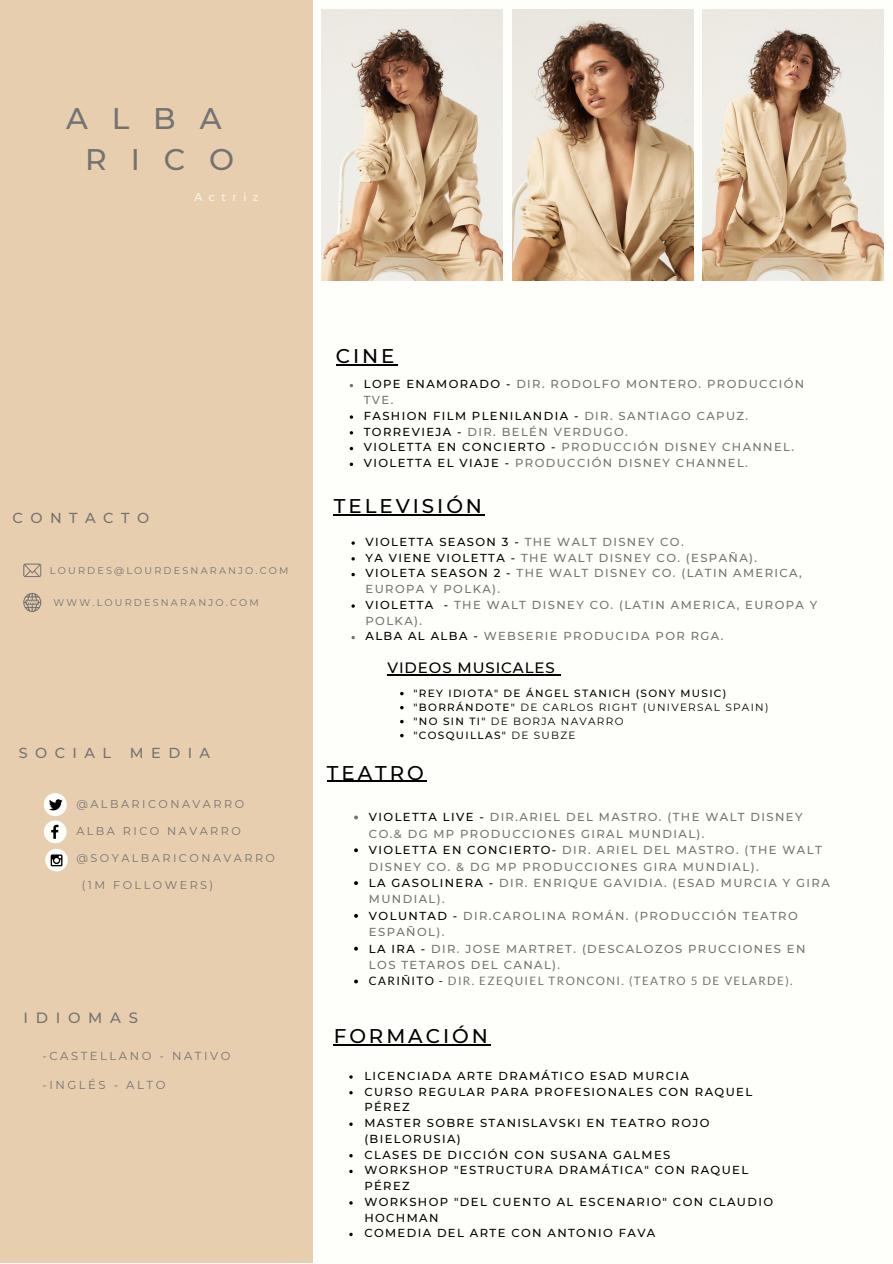
<style>
.page{position:relative;width:893px;height:1264px;background:#fff}
.page>*{position:absolute;margin:0;border:0;box-sizing:border-box;transform-origin:0 0}
.t1{font:500 29.7px/41.5px "Montserrat";letter-spacing:.8em;color:#737373}
.t2{font:500 19.8px "Montserrat";letter-spacing:.15em;color:#000}
.t3{font:500 15px "Montserrat";letter-spacing:.06em;color:#000}
.t4{font:500 14.85px "Montserrat";letter-spacing:.515em;color:#737373}
.t5{font:500 14.4px "Montserrat";letter-spacing:.515em;color:#737373}
.t6{font:500 11.55px/15.8px "Montserrat";letter-spacing:.12em;color:#737373}
.t7{font:500 11.55px/15.8px "Montserrat";letter-spacing:.12em;color:#000}
.t8{font:11.55px "Lato";letter-spacing:.12em;color:#737373}
.t9{font:11.55px "Montserrat";letter-spacing:.22em;color:#737373}
.t10{font:11.25px "Montserrat";letter-spacing:.22em;color:#737373}
.t11{font:11.1px "Montserrat";letter-spacing:.57em;color:#fff}
.t12{font:500 10.5px/14px "Montserrat";letter-spacing:.125em;color:#000}
.t13{font:9.75px "Montserrat";letter-spacing:.22em;color:#737373}
.s1{color:#000}
.s2{font-weight:400}
</style>
<div class="page">
<div style="left:0;top:0;width:892px;height:1262px;background:#fefefa"></div>
<div style="left:0;top:0;width:312px;height:1262px;background:#e7ceaf"></div>
<svg style="left:44px;top:820px;width:23px;height:23px"></svg>
<svg style="left:45px;top:848px;width:23px;height:23px"></svg>
<svg style="left:51px;top:854px;width:11px;height:12px"></svg>
<div style="left:44px;top:793px;width:23px;height:23px;background:#fefefa;border-radius:50%"></div>
<svg style="left:49px;top:799px;width:14px;height:11px"></svg>
<img style="left:321px;top:9px;width:181px;height:271px">
<img style="left:512px;top:9px;width:181px;height:271px">
<img style="left:702px;top:9px;width:181px;height:271px">
<svg style="left:23px;top:563px;width:18px;height:14px"></svg>
<svg style="left:23px;top:593px;width:18px;height:19px"></svg>
<hr style="left:334px;top:514px;width:151px;height:1px;background:#000">
<hr style="left:327px;top:780px;width:100px;height:2px;background:#000">
<hr style="left:336px;top:364px;width:61px;height:1px;background:#000">
<svg style="left:354px;top:815px;width:4px;height:4px"></svg>
<svg style="left:354px;top:848px;width:4px;height:4px"></svg>
<svg style="left:354px;top:881px;width:4px;height:4px"></svg>
<svg style="left:354px;top:914px;width:4px;height:3px"></svg>
<svg style="left:354px;top:946px;width:4px;height:4px"></svg>
<svg style="left:354px;top:979px;width:4px;height:4px"></svg>
<svg style="left:350px;top:415px;width:3px;height:4px"></svg>
<svg style="left:350px;top:462px;width:3px;height:4px"></svg>
<hr style="left:334px;top:1044px;width:157px;height:1px;background:#000">
<svg style="left:351px;top:541px;width:4px;height:4px"></svg>
<svg style="left:351px;top:557px;width:4px;height:3px"></svg>
<svg style="left:351px;top:573px;width:4px;height:3px"></svg>
<svg style="left:351px;top:636px;width:4px;height:3px"></svg>
<hr style="left:387px;top:674px;width:168px;height:1px;background:#000">
<h1 class="t1" style="left:85px;top:97px;width:150px;text-indent:-19px">ALBA<br>RICO</h1>
<p class="t11" style="left:194px;top:191px;width:65px">Actriz</p>
<p class="t5" style="left:13px;top:509px;width:138px">CONTACTO</p>
<p class="t13" style="left:50px;top:564px;width:240px">LOURDES@LOURDESNARANJO.COM</p>
<p class="t13" style="left:54px;top:596px;width:207px">WWW.LOURDESNARANJO.COM</p>
<p class="t5" style="left:19px;top:743px;width:94px">SOCIAL</p>
<p class="t5" style="left:130px;top:743px;width:82px">MEDIA</p>
<p class="t10" style="left:76px;top:797px;width:169px">@ALBARICONAVARRO</p>
<p class="t10" style="left:76px;top:824px;width:166px">ALBA RICO NAVARRO</p>
<p class="t10" style="left:76px;top:851px;width:200px">@SOYALBARICONAVARRO</p>
<p class="t10" style="left:82px;top:878px;width:133px">(1M FOLLOWERS)</p>
<p class="t4" style="left:24px;top:1008px;width:116px">IDIOMAS</p>
<p class="t9" style="left:42px;top:1048px;width:190px">-CASTELLANO - NATIVO</p>
<p class="t9" style="left:42px;top:1077px;width:124px">-INGLÉS - ALTO</p>
<h2 class="t2" style="left:336px;top:344px;width:60px">CINE</h2>
<p class="t6" style="left:364px;top:376px;width:442px"><span class="s1">LOPE ENAMORADO -</span> DIR. RODOLFO MONTERO. PRODUCCIÓN TVE.<br><span class="s1">FASHION FILM PLENILANDIA -</span> DIR. SANTIAGO CAPUZ.<br><span class="s1">TORREVIEJA -</span> DIR. BELÉN VERDUGO.<br><span class="s1">VIOLETTA EN CONCIERTO -</span> PRODUCCIÓN DISNEY CHANNEL.<br><span class="s1">VIOLETTA EL VIAJE -</span> PRODUCCIÓN DISNEY CHANNEL.</p>
<h2 class="t2" style="left:334px;top:494px;width:150px">TELEVISIÓN</h2>
<p class="t6" style="left:365px;top:534px;width:453px"><span class="s1">VIOLETTA SEASON 3 -</span> THE WALT DISNEY CO.<br><span class="s1">YA VIENE VIOLETTA -</span> THE WALT DISNEY CO. (ESPAÑA).<br><span class="s1">VIOLETA SEASON 2 -</span> THE WALT DISNEY CO. (LATIN AMERICA, EUROPA Y POLKA).<br><span class="s1">VIOLETTA -</span> THE WALT DISNEY CO. (LATIN AMERICA, EUROPA Y POLKA).<br><span class="s1">ALBA AL ALBA -</span> WEBSERIE PRODUCIDA POR RGA.</p>
<p class="t3" style="left:387px;top:659px;width:169px">VIDEOS MUSICALES</p>
<p class="t12" style="left:413px;top:686px;width:356px">"REY IDIOTA" DE ÁNGEL STANICH (SONY MUSIC) "BORRÁNDOTE" <span class="s2">DE CARLOS RIGHT (UNIVERSAL SPAIN) </span>"NO SIN TI" <span class="s2">DE BORJA NAVARRO<br></span>"COSQUILLAS" <span class="s2">DE SUBZE</span></p>
<h2 class="t2" style="left:327px;top:760px;width:98px">TEATRO</h2>
<p class="t6" style="left:369px;top:809px;width:462px;line-height:16.4px"><span class="s1">VIOLETTA LIVE -</span> DIR.ARIEL DEL MASTRO. (THE WALT DISNEY CO.&amp; DG MP PRODUCCIONES GIRAL MUNDIAL).<br><span class="s1">VIOLETTA EN CONCIERTO-</span> DIR. ARIEL DEL MASTRO. (THE WALT DISNEY CO. &amp; DG MP PRODUCCIONES GIRA MUNDIAL).<br><span class="s1">LA GASOLINERA -</span> DIR. ENRIQUE GAVIDIA. (ESAD MURCIA Y GIRA MUNDIAL).<br><span class="s1">VOLUNTAD -</span> DIR.CAROLINA ROMÁN. (PRODUCCIÓN TEATRO ESPAÑOL).<br><span class="s1">LA IRA -</span> DIR. JOSE MARTRET. (DESCALOZOS PRUCCIONES EN LOS TETAROS DEL CANAL).</p>
<p class="t8" style="left:369px;top:973px;width:425px"><span class="s1">CARIÑITO -</span> DIR. EZEQUIEL TRONCONI. (TEATRO 5 DE VELARDE).</p>
<h2 class="t2" style="left:334px;top:1023px;width:156px">FORMACIÓN</h2>
<p class="t7" style="left:364px;top:1067px;width:410px">LICENCIADA ARTE DRAMÁTICO ESAD MURCIA<br>CURSO REGULAR PARA PROFESIONALES CON RAQUEL<br>PÉREZ<br>MASTER SOBRE STANISLAVSKI EN TEATRO ROJO (BIELORUSIA)<br>CLASES DE DICCIÓN CON SUSANA GALMES<br>WORKSHOP "ESTRUCTURA DRAMÁTICA" CON RAQUEL<br>PÉREZ<br>WORKSHOP "DEL CUENTO AL ESCENARIO" CON CLAUDIO<br>HOCHMAN<br>COMEDIA DEL ARTE CON ANTONIO FAVA</p>
</div>
